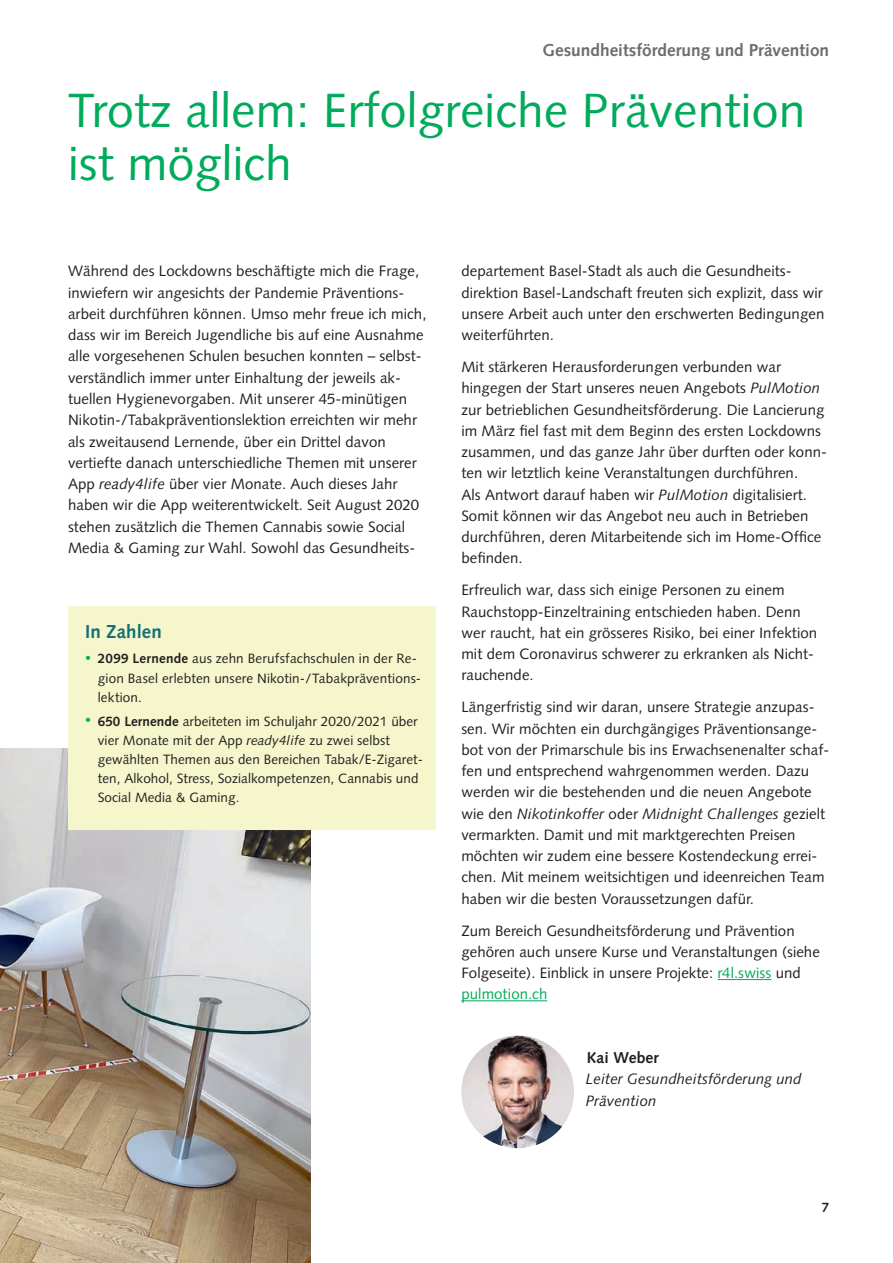
<style>
.page{position:relative;width:893px;height:1263px;background:#fff}
.page>*{position:absolute;margin:0;border:0;box-sizing:border-box;transform-origin:0 0}
.Titel{font:48px/53.1px "Syntax";letter-spacing:.005em;color:#00ab5b}
.Infobox_Grundtext_1s{font:700 18.75px "Syntax";letter-spacing:.005em;color:#117078}
.Bereichsbezeichnung{font:700 17.25px "Syntax";color:#6c6d70}
.Untertitel_10_5{font:700 15.75px "Syntax";letter-spacing:.005em;color:#231f20}
.Grundtext_10_Absatz{font:15px/21.3px "Syntax";letter-spacing:.005em;color:#231f20}
.Grundtext_10_1st_par{font:15px/21.3px "Syntax";letter-spacing:.005em;color:#231f20}
.Grundtext_10_kursiv{font:italic 15px/21.3px "Syntax";letter-spacing:.005em;color:#231f20}
.t1{font:13.5px/19.2px "Syntax";letter-spacing:.005em;color:#231f20}
.t2{font:700 13.5px "Syntax";color:#231f20}
.s1{font-style:italic}
.s2{font-size:12px;color:#00ab5b}
.s3{font-weight:700}
.s4{color:#00ab5b}
</style>
<div class="page">
<hr style="left:718px;top:979px;width:53px;height:1px;background:#00ab5b">
<hr style="left:461px;top:1000px;width:86px;height:1px;background:#00ab5b">
<img style="left:461px;top:1035px;width:113px;height:113px;border-radius:56px">
<img style="left:0;top:748px;width:310px;height:515px">
<div style="left:68px;top:606px;width:368px;height:223px;background:#f5f6cb"></div>
<p class="Bereichsbezeichnung" style="left:543px;top:40px;width:288px">Gesundheitsförderung und Prävention</p>
<p class="Titel" style="left:68px;top:84px;width:739px">Trotz allem: Erfolgreiche Prävention ist möglich</p>
<p class="Grundtext_10_1st_par" style="left:68px;top:261px;width:360px">Während des Lockdowns beschäftigte mich die Frage, inwiefern wir angesichts der Pandemie Präventions&shy;arbeit durchführen können. Umso mehr freue ich mich, dass wir im Bereich Jugendliche bis auf eine Ausnahme alle vorgesehenen Schulen besuchen konnten – selbst&shy;verständlich immer unter Einhaltung der jeweils ak&shy;tuellen Hygienevorgaben. Mit unserer 45-minütigen Nikotin-/Tabakpräventionslektion erreichten wir mehr als zweitausend Lernende, über ein Drittel davon vertiefte danach unterschiedliche Themen mit unserer App <span class="s1">ready4life</span> über vier Monate. Auch dieses Jahr haben wir die App weiterentwickelt. Seit August 2020 stehen zusätzlich die Themen Cannabis sowie Social Media &amp; Gaming zur Wahl. Sowohl das Gesundheits-</p>
<p class="Infobox_Grundtext_1s" style="left:85px;top:621px;width:78px">In Zahlen</p>
<p class="t1" style="left:98px;top:649px;width:325px;text-indent:-13px"><span class="s2">•</span> <span class="s3">2099 Lernende</span> aus zehn Berufsfachschulen in der Re&shy;gion Basel erlebten unsere Nikotin-/Tabakpräventions&shy;lektion.</p>
<p class="t1" style="left:98px;top:711px;width:327px;text-indent:-13px"><span class="s2">•</span> <span class="s3">650 Lernende</span> arbeiteten im Schuljahr 2020/2021 über vier Monate mit der App <span class="s1">ready4life</span> zu zwei selbst gewählten Themen aus den Bereichen Tabak/E-Zigaret&shy;ten, Alkohol, Stress, Sozialkompetenzen, Cannabis und Social Media &amp; Gaming.</p>
<p class="Grundtext_10_1st_par" style="left:461px;top:261px;width:364px">departement Basel-Stadt als auch die Gesundheits&shy;direktion Basel-Landschaft freuten sich explizit, dass wir unsere Arbeit auch unter den erschwerten Bedingungen weiterführten.</p>
<p class="Grundtext_10_Absatz" style="left:461px;top:356px;width:367px">Mit stärkeren Herausforderungen verbunden war hingegen der Start unseres neuen Angebots <span class="s1">PulMotion </span>zur betrieblichen Gesundheitsförderung. Die Lancierung im März fiel fast mit dem Beginn des ersten Lockdowns zusammen, und das ganze Jahr über durften oder konn&shy;ten wir letztlich keine Veranstaltungen durchführen.<br>Als Antwort darauf haben wir <span class="s1">PulMotion</span> digitalisiert.<br>Somit können wir das Angebot neu auch in Betrieben durchführen, deren Mitarbeitende sich im Home-Office befinden.</p>
<p class="Grundtext_10_Absatz" style="left:461px;top:579px;width:357px">Erfreulich war, dass sich einige Personen zu einem Rauchstopp-Einzeltraining entschieden haben. Denn wer raucht, hat ein grösseres Risiko, bei einer Infektion mit dem Coronavirus schwerer zu erkranken als Nicht&shy;rauchende.</p>
<p class="Grundtext_10_Absatz" style="left:461px;top:696px;width:369px">Längerfristig sind wir daran, unsere Strategie anzupas&shy;sen. Wir möchten ein durchgängiges Präventionsange&shy;bot von der Primarschule bis ins Erwachsenenalter schaf&shy;fen und entsprechend wahrgenommen werden. Dazu werden wir die bestehenden und die neuen Angebote wie den <span class="s1">Nikotinkoffer</span> oder <span class="s1">Midnight Challenges</span> gezielt vermarkten. Damit und mit marktgerechten Preisen möchten wir zudem eine bessere Kostendeckung errei&shy;chen. Mit meinem weitsichtigen und ideenreichen Team haben wir die besten Voraussetzungen dafür.</p>
<p class="Grundtext_10_Absatz" style="left:461px;top:920px;width:360px">Zum Bereich Gesundheitsförderung und Prävention gehören auch unsere Kurse und Veranstaltungen (siehe Folgeseite). Einblick in unsere Projekte: <span class="s4">r4l.swiss</span> und <span class="s4">pulmotion.ch</span></p>
<p class="Untertitel_10_5" style="left:587px;top:1049px;width:73px">Kai Weber</p>
<p class="Grundtext_10_kursiv" style="left:586px;top:1068px;width:217px">Leiter Gesundheitsförderung und<br>Prävention</p>
<p class="t2" style="left:822px;top:1199px;width:9px">7</p>
</div>
